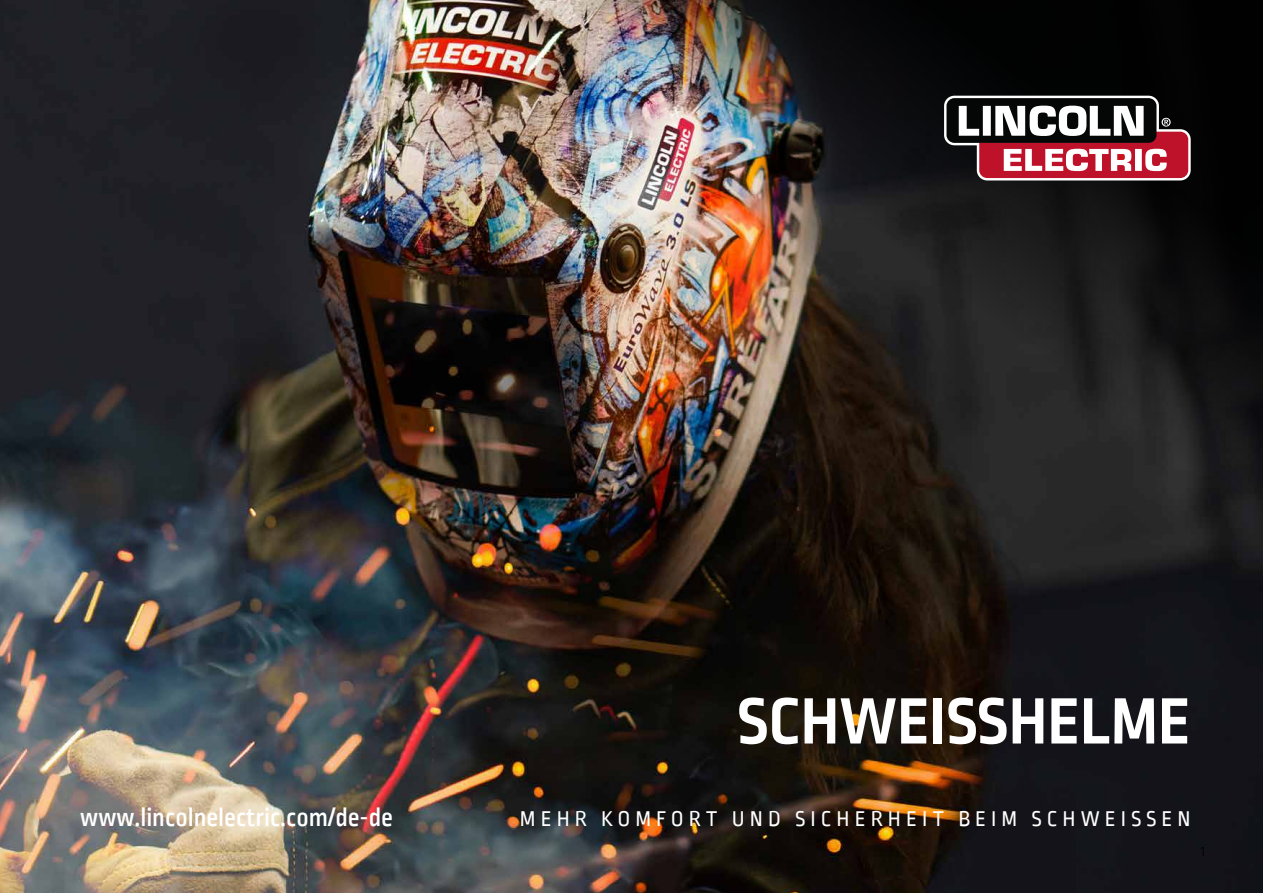
<style>
.page{position:relative;width:1263px;height:893px;background:#fff}
.page>*{position:absolute;margin:0;border:0;box-sizing:border-box;transform-origin:0 0}
.t1{font:700 69px "Ropa Sans Pro";letter-spacing:.005em;color:#fff}
.t2{font:500 27px "Ropa Sans PTT";color:#fff}
.t3{font:22.5px "Ropa Sans PTT";letter-spacing:.225em;color:#fff}
</style>
<div class="page">
<img style="left:0;top:0;width:1263px;height:889px">
<svg style="left:944px;top:96px;width:247px;height:84px"></svg>
<p class="t2" style="left:80px;top:802px;width:314px">www.lincolnelectric.com/de-de</p>
<h1 class="t1" style="left:737px;top:682px;width:455px">SCHWEISSHELME</h1>
<p class="t3" style="left:520px;top:806px;width:672px">MEHR KOMFORT UND SICHERHEIT BEIM SCHWEISSEN</p>
</div>
